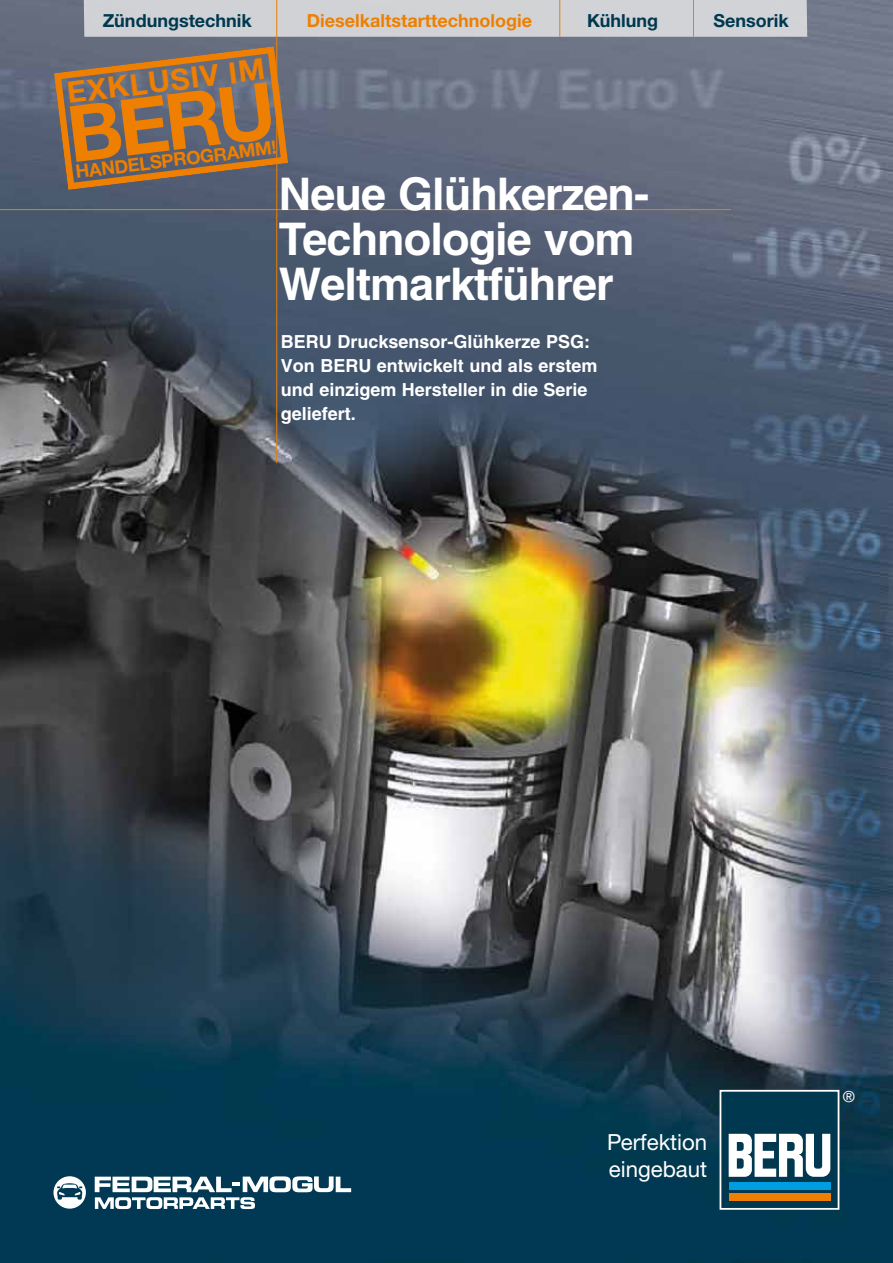
<style>
.page{position:relative;width:893px;height:1263px;background:#fff}
.page>*{position:absolute;margin:0;border:0;box-sizing:border-box;transform-origin:0 0}
.t1{font:700 78.3px "Helvetica Neue LT";color:#ee7f00}
.t2{font:700 45px/45px "Helvetica LT";letter-spacing:-.02em;color:#fff}
.t3{font:700 29.55px "Helvetica Neue LT";color:#ee7f00}
.t4{font:22.2px/26.7px "Helvetica Neue LTW1 G";color:#fff}
.t5{font:700 18.45px "Helvetica Neue LT";color:#ee7f00}
.t6{font:700 18px/24px "Helvetica LT";color:#fff}
.t7{font:700 18px "Helvetica Neue LTW1 G";color:#003850}
.t8{font:700 18px "Helvetica Neue LTW1 G";color:#ee7f00}
.t9{font:15.3px "Helvetica Neue LTW1 G";color:#fff}
</style>
<div class="page">
<img style="left:0;top:0;width:893px;height:1263px">
<hr style="left:0;top:209px;width:731px;height:1px;background:#ee7f00">
<svg style="left:54px;top:46px;width:235px;height:144px;background:#6e696b"></svg>
<div style="left:84px;top:0;width:723px;height:37px;background:#d1d2d5"></div>
<hr style="left:559px;top:0;width:1px;height:37px;background:#ee7f00">
<hr style="left:693px;top:0;width:1px;height:37px;background:#ee7f00">
<div style="left:720px;top:1091px;width:118px;height:118px;background:#003850"></div>
<div style="left:720px;top:1090px;width:119px;height:120px;border:2px solid #fff"></div>
<div style="left:729px;top:1193px;width:101px;height:8px;background:#ee7f00"></div>
<svg style="left:729px;top:1134px;width:101px;height:43px"></svg>
<div style="left:729px;top:1182px;width:101px;height:8px;background:#009ee0"></div>
<hr style="left:276px;top:0;width:1px;height:463px;background:#ee7f00">
<svg style="left:95px;top:1176px;width:256px;height:33px"></svg>
<svg style="left:53px;top:1176px;width:33px;height:33px"></svg>
<p class="t7" style="left:103px;top:9px;width:150px">Zündungstechnik</p>
<p class="t8" style="left:307px;top:9px;width:227px">Dieselkaltstarttechnologie</p>
<p class="t7" style="left:587px;top:9px;width:73px">Kühlung</p>
<p class="t7" style="left:713px;top:9px;width:77px">Sensorik</p>
<h3 class="t3" style="left:65px;top:75px;width:200px;rotate:-7deg">EXKLUSIV IM</h3>
<p class="t5" style="left:74px;top:161px;width:204px;rotate:-7deg">HANDELSPROGRAMM!</p>
<h1 class="t1" style="left:62px;top:87px;width:210px;rotate:-7deg">BERU</h1>
<h2 class="t2" style="left:279px;top:171px;width:369px">Neue Glühkerzen-<br>Technologie vom<br>Weltmarktführer</h2>
<p class="t6" style="left:281px;top:330px;width:318px">BERU Drucksensor-Glühkerze PSG:<br>Von BERU entwickelt und als erstem und einzigem Hersteller in die Serie geliefert.</p>
<p class="t4" style="left:607px;top:1128px;width:101px">Perfektion eingebaut</p>
<p class="t9" style="left:843px;top:1086px;width:14px">®</p>
</div>
